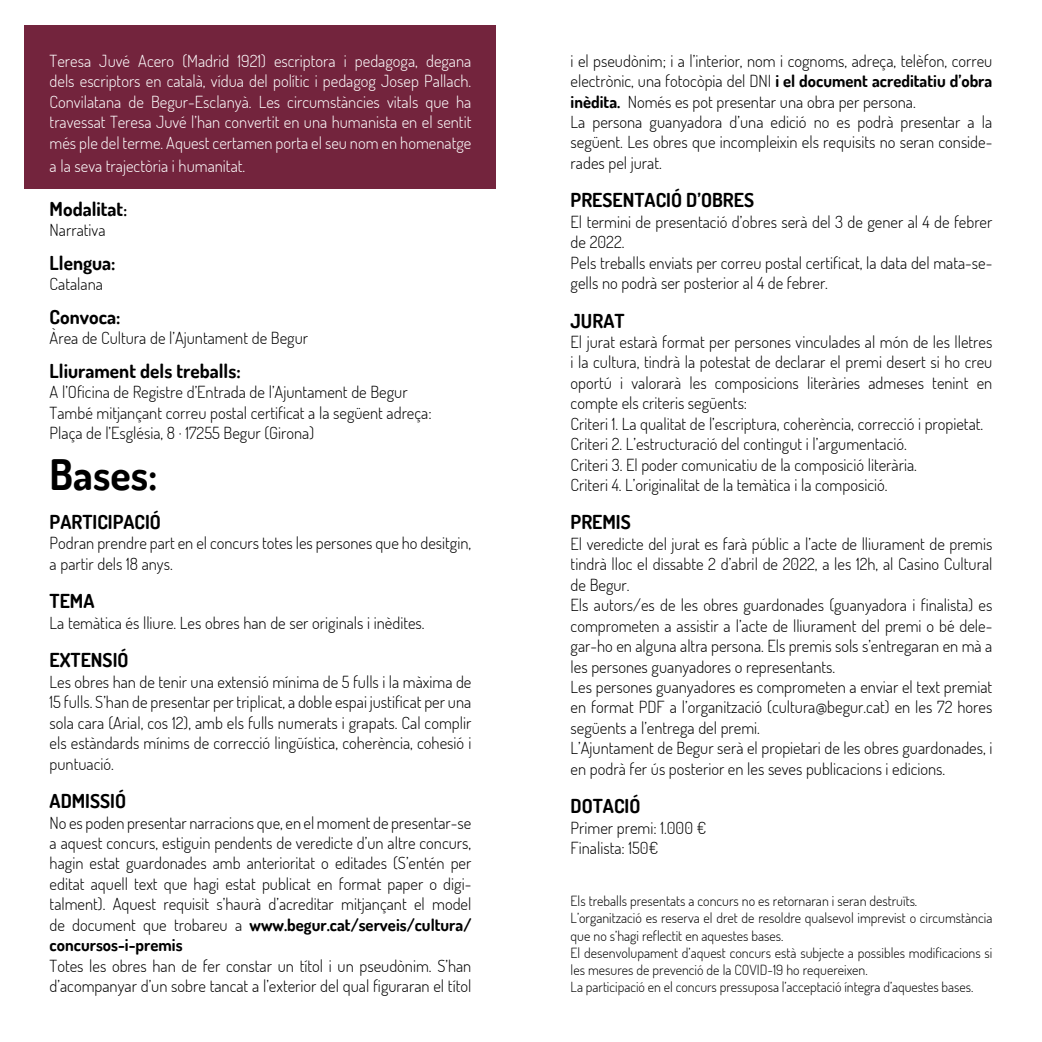
<style>
.page{position:relative;width:1042px;height:1042px;background:#fff}
.page>*{position:absolute;margin:0;border:0;box-sizing:border-box;transform-origin:0 0}
.t1{font:700 42px "Dosis";color:#000}
.t2{font:700 19.25px "Dosis";color:#000}
.t3{font:300 16.62px/20.5px "Dosis";color:#000}
.t4{font:300 16.62px/20.5px "Dosis";color:#fff;text-align:justify}
.t5{font:300 14px/17.3px "Dosis";color:#000}
.s1{font-size:16.62px}
.s2{font-weight:700}
</style>
<div class="page">
<div style="left:25px;top:25px;width:471px;height:164px;background:#73243d"></div>
<p class="t4" style="left:50px;top:50px;width:423px">Teresa Juvé Acero (Madrid 1921) escriptora i pedagoga, degana dels escriptors en català, vídua del polític i pedagog Josep Pallach.<br>Convilatana de Begur-Esclanyà. Les circumstàncies vitals que ha travessat Teresa Juvé l’han convertit en una humanista en el sentit més ple del terme. Aquest certamen porta el seu nom en homenatge</p>
<p class="t4" style="left:50px;top:155px;width:197px">a la seva trajectòria i humanitat.</p>
<p class="t2" style="left:50px;top:196px;width:79px">Modalitat<span class="s1">:</span></p>
<p class="t3" style="left:50px;top:219px;width:57px">Narrativa</p>
<p class="t2" style="left:50px;top:250px;width:67px">Llengua:</p>
<p class="t3" style="left:50px;top:273px;width:55px">Catalana</p>
<p class="t2" style="left:50px;top:304px;width:72px">Convoca:</p>
<p class="t3" style="left:50px;top:327px;width:260px">Àrea de Cultura de l’Ajuntament de Begur</p>
<p class="t2" style="left:50px;top:358px;width:193px">Lliurament dels treballs:</p>
<p class="t3" style="left:50px;top:381px;width:384px">A l’Oficina de Registre d’Entrada de l’Ajuntament de Begur<br>També mitjançant correu postal certificat a la següent adreça:<br>Plaça de l’Església, 8 · 17255 Begur (Girona)</p>
<h1 class="t1" style="left:50px;top:448px;width:109px">Bases:</h1>
<p class="t2" style="left:50px;top:509px;width:113px">PARTICIPACIÓ</p>
<p class="t3" style="left:50px;top:532px;width:423px">Podran prendre part en el concurs totes les persones que ho desitgin, a partir dels 18 anys.</p>
<p class="t2" style="left:50px;top:589px;width:46px">TEMA</p>
<p class="t3" style="left:50px;top:612px;width:376px">La temàtica és lliure. Les obres han de ser originals i inèdites.</p>
<p class="t2" style="left:50px;top:648px;width:80px">EXTENSIÓ</p>
<p class="t3" style="left:50px;top:671px;width:423px;text-align:justify">Les obres han de tenir una extensió mínima de 5 fulls i la màxima de 15 fulls. S’han de presentar per triplicat, a doble espai justificat per una sola cara (Arial, cos 12), amb els fulls numerats i grapats. Cal complir els estàndards mínims de correcció lingüística, coherència, cohesió i puntuació.</p>
<p class="t2" style="left:50px;top:788px;width:78px">ADMISSIÓ</p>
<p class="t3" style="left:50px;top:812px;width:423px;text-align:justify">No es poden presentar narracions que, en el moment de presentar-se a aquest concurs, estiguin pendents de veredicte d’un altre concurs, hagin estat guardonades amb anterioritat o editades (S’entén per editat aquell text que hagi estat publicat en format paper o digi&shy;talment). Aquest requisit s’haurà d’acreditar mitjançant el model de document que trobareu a <span class="s2">www.begur.cat/serveis/cultura/ concursos-i-premis</span></p>
<p class="t3" style="left:50px;top:955px;width:423px">Totes les obres han de fer constar un títol i un pseudònim. S’han d’acompanyar d’un sobre tancat a l’exterior del qual figuraran el títol</p>
<p class="t3" style="left:570px;top:50px;width:423px">i el pseudònim; i a l’interior, nom i cognoms, adreça, telèfon, correu electrònic, una fotocòpia del DNI <span class="s2">i el document acreditatiu d’obra inèdita.</span> Només es pot presentar una obra per persona.<br>La persona guanyadora d’una edició no es podrà presentar a la següent. Les obres que incompleixin els requisits no seran conside&shy;rades pel jurat.</p>
<p class="t2" style="left:570px;top:188px;width:185px">PRESENTACIÓ D’OBRES</p>
<p class="t3" style="left:570px;top:211px;width:423px">El termini de presentació d’obres serà del 3 de gener al 4 de febrer de 2022.<br>Pels treballs enviats per correu postal certificat, la data del mata-se&shy;gells no podrà ser posterior al 4 de febrer.</p>
<p class="t2" style="left:570px;top:308px;width:56px">JURAT</p>
<p class="t3" style="left:570px;top:331px;width:423px">El jurat estarà format per persones vinculades al món de les lletres i la cultura, tindrà la potestat de declarar el premi desert si ho creu oportú i valorarà les composicions literàries admeses tenint en compte els criteris següents:<br>Criteri 1. La qualitat de l’escriptura, coherència, correcció i propietat.<br>Criteri 2. L’estructuració del contingut i l’argumentació.<br>Criteri 3. El poder comunicatiu de la composició literària.<br>Criteri 4. L’originalitat de la temàtica i la composició.</p>
<p class="t2" style="left:570px;top:510px;width:62px">PREMIS</p>
<p class="t3" style="left:570px;top:533px;width:423px">El veredicte del jurat es farà públic a l’acte de lliurament de premis tindrà lloc el dissabte 2 d’abril de 2022, a les 12h, al Casino Cultural de Begur.<br>Els autors/es de les obres guardonades (guanyadora i finalista) es comprometen a assistir a l’acte de lliurament del premi o bé dele&shy;gar-ho en alguna altra persona. Els premis sols s’entregaran en mà a les persones guanyadores o representants.<br>Les persones guanyadores es comprometen a enviar el text premiat en format PDF a l’organització (cultura@begur.cat) en les 72 hores següents a l’entrega del premi.<br>L’Ajuntament de Begur serà el propietari de les obres guardonades, i en podrà fer ús posterior en les seves publicacions i edicions.</p>
<p class="t2" style="left:570px;top:793px;width:22px">Dotació</p>
<p class="t3" style="left:570px;top:817px;width:137px">Primer premi: 1.000 €<br>Finalista: 150€</p>
<p class="t5" style="left:570px;top:892px;width:423px">Els treballs presentats a concurs no es retornaran i seran destruïts.<br>L’organització es reserva el dret de resoldre qualsevol imprevist o circumstància que no s’hagi reflectit en aquestes bases.<br>El desenvolupament d’aquest concurs està subjecte a possibles modificacions si les mesures de prevenció de la COVI D-19 ho requereixen.<br>La participació en el concurs pressuposa l’acceptació íntegra d’aquestes bases.</p>
</div>
